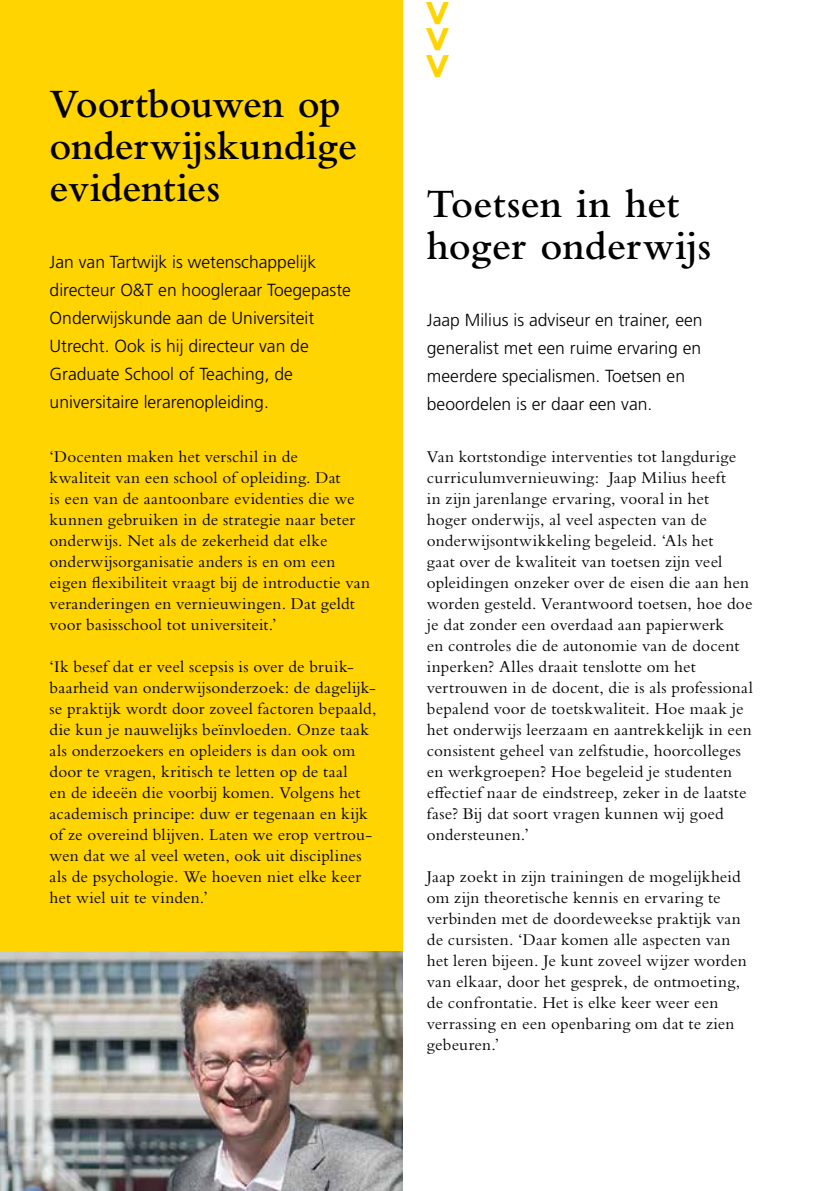
<style>
.page{position:relative;width:829px;height:1191px;background:#fff}
.page>*{position:absolute;margin:0;border:0;box-sizing:border-box;transform-origin:0 0}
.t1{font:900 43.75px "Frutiger LT Std";color:#ffd400}
.t2{font:600 42px/42px "Bembo Std";color:#000}
.t3{font:300 17.5px/28px "Frutiger LT Std";color:#000}
.t4{font:17.15px/21px "Bembo Std";letter-spacing:.01em;color:#000}
</style>
<div class="page">
<div style="left:0;top:0;width:402px;height:1191px;background:#ffd400"></div>
<img style="left:0;top:951px;width:402px;height:240px">
<h2 class="t2" style="left:50px;top:83px;width:309px">Voortbouwen op onderwijskundige evidenties</h2>
<p class="t3" style="left:50px;top:248px;width:303px">Jan van Tartwijk is wetenschappelijk directeur O&amp;T en hoogleraar Toegepaste Onderwijskunde aan de Universiteit Utrecht. Ook is hij directeur van de Graduate School of Teaching, de universitaire lerarenopleiding.</p>
<p class="t4" style="left:50px;top:446px;width:322px">‘Docenten maken het verschil in de<br>kwaliteit van een school of opleiding. Dat<br>is een van de aantoonbare evidenties die we kunnen gebruiken in de strategie naar beter onderwijs. Net als de zekerheid dat elke onderwijsorganisatie anders is en om een eigen flexibiliteit vraagt bij de introductie van veranderingen en vernieuwingen. Dat geldt voor basisschool tot universiteit.’</p>
<p class="t4" style="left:50px;top:656px;width:328px">‘Ik besef dat er veel scepsis is over de bruik&shy;baarheid van onderwijsonderzoek: de dagelijk&shy;se praktijk wordt door zoveel factoren bepaald, die kun je nauwelijks beïnvloeden. Onze taak als onderzoekers en opleiders is dan ook om door te vragen, kritisch te letten op de taal<br>en de ideeën die voorbij komen. Volgens het academisch principe: duw er tegenaan en kijk of ze overeind blijven. Laten we erop vertrou&shy;wen dat we al veel weten, ook uit disciplines als de psychologie. We hoeven niet elke keer het wiel uit te vinden.’</p>
<h1 class="t1" style="left:468px;top:0;width:80px;rotate:90deg">&gt;&gt;&gt;</h1>
<h2 class="t2" style="left:427px;top:183px;width:286px">Toetsen in het hoger onderwijs</h2>
<p class="t3" style="left:427px;top:306px;width:277px">Jaap Milius is adviseur en trainer, een generalist met een ruime ervaring en meerdere specialismen. Toetsen en beoordelen is er daar een van.</p>
<p class="t4" style="left:427px;top:446px;width:327px">Van kortstondige interventies tot langdurige curriculumvernieuwing: Jaap Milius heeft<br>in zijn jarenlange ervaring, vooral in het hoger onderwijs, al veel aspecten van de onderwijsontwikkeling begeleid. ‘Als het<br>gaat over de kwaliteit van toetsen zijn veel opleidingen onzeker over de eisen die aan hen worden gesteld. Verantwoord toetsen, hoe doe je dat zonder een overdaad aan papierwerk<br>en controles die de autonomie van de docent inperken? Alles draait tenslotte om het vertrouwen in de docent, die is als professional bepalend voor de toetskwaliteit. Hoe maak je het onderwijs leerzaam en aantrekkelijk in een consistent geheel van zelfstudie, hoorcolleges en werkgroepen? Hoe begeleid je studenten effectief naar de eindstreep, zeker in de laatste fase? Bij dat soort vragen kunnen wij goed ondersteunen.’</p>
<p class="t4" style="left:427px;top:866px;width:321px">Jaap zoekt in zijn trainingen de mogelijkheid om zijn theoretische kennis en ervaring te verbinden met de doordeweekse praktijk van de cursisten. ‘Daar komen alle aspecten van het leren bijeen. Je kunt zoveel wijzer worden van elkaar, door het gesprek, de ontmoeting, de confrontatie. Het is elke keer weer een verrassing en een openbaring om dat te zien gebeuren.’</p>
</div>
